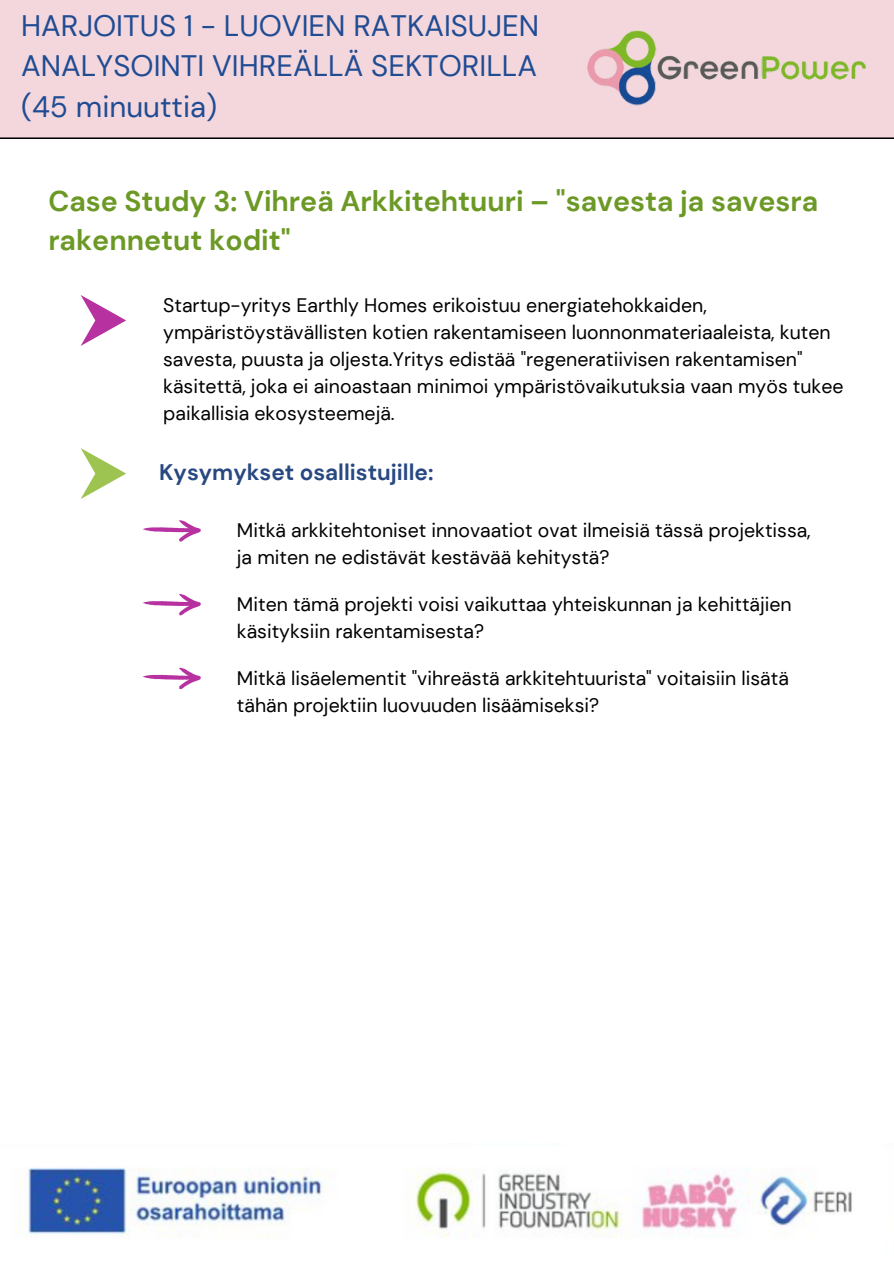
<style>
.page{position:relative;width:894px;height:1264px;background:#fff}
.page>*{position:absolute;margin:0;border:0;box-sizing:border-box;transform-origin:0 0}
.t1{font:29.55px/40.5px "DM Sans";color:#204c93;text-align:justify}
.t2{font:700 28.5px/39.3px "DM Sans";color:#6c9925}
.t3{font:700 22.5px "DM Sans";color:#284881}
.t4{font:19.5px/27px "DM Sans";color:#000}
</style>
<div class="page">
<img style="left:21px;top:1143px;width:831px;height:95px">
<div style="left:0;top:0;width:893px;height:138px;background:#f4d7dd"></div>
<img style="left:566px;top:22px;width:322px;height:90px">
<svg style="left:81px;top:295px;width:45px;height:50px"></svg>
<svg style="left:81px;top:448px;width:45px;height:50px"></svg>
<svg style="left:142px;top:520px;width:59px;height:21px"></svg>
<svg style="left:142px;top:594px;width:59px;height:21px"></svg>
<svg style="left:142px;top:667px;width:59px;height:22px"></svg>
<h1 class="t1" style="left:21px;top:5px;width:519px">HARJOITUS 1 - LUOVIEN RATKAISUJEN ANALYSOINTI VIHREÄLLÄ SEKTORILLA (45 minuuttia)</h1>
<p class="t2" style="left:48px;top:181px;width:771px">Case Study 3: Vihreä Arkkitehtuuri – "savesta ja savesra rakennetut kodit"</p>
<p class="t4" style="left:163px;top:292px;width:681px">Startup-yritys Earthly Homes erikoistuu energiatehokkaiden, ympäristöystävällisten kotien rakentamiseen luonnonmateriaaleista, kuten savesta, puusta ja oljesta.Yritys edistää "regeneratiivisen rakentamisen" käsitettä, joka ei ainoastaan minimoi ympäristövaikutuksia vaan myös tukee paikallisia ekosysteemejä.</p>
<p class="t3" style="left:159px;top:458px;width:276px">Kysymykset osallistujille:</p>
<h3 class="t4" style="left:237px;top:517px;width:575px">Mitkä arkkitehtoniset innovaatiot ovat ilmeisiä tässä projektissa, ja miten ne edistävät kestävää kehitystä?</h3>
<p class="t4" style="left:237px;top:591px;width:556px">Miten tämä projekti voisi vaikuttaa yhteiskunnan ja kehittäjien käsityksiin rakentamisesta?</p>
<p class="t4" style="left:237px;top:664px;width:553px">Mitkä lisäelementit "vihreästä arkkitehtuurista" voitaisiin lisätä tähän projektiin luovuuden lisäämiseksi?</p>
</div>
